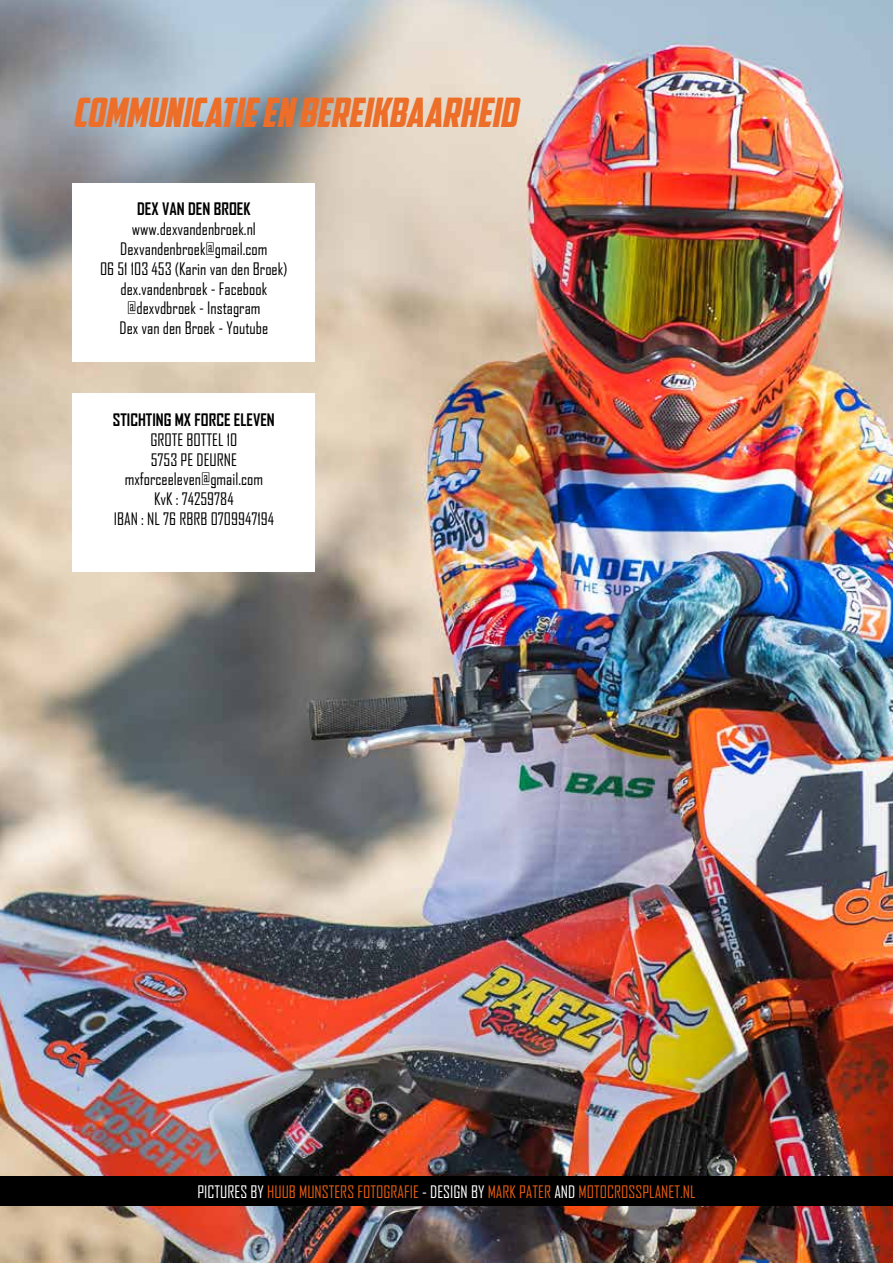
<style>
.page{position:relative;width:893px;height:1263px;background:#fff}
.page>*{position:absolute;margin:0;border:0;box-sizing:border-box;transform-origin:0 0}
.t1{font:italic 40.5px "American Captain";color:#ed6e28}
.t2{font:16.5px/19.8px "Agency FB";color:#000;text-align:center}
.t3{font:16.5px "Agency FB";color:#e25a10}
.t4{font:700 16.5px "Agency FB";color:#000}
.s1{color:#fff}
</style>
<div class="page">
<img style="left:0;top:0;width:893px;height:1263px">
<div style="left:73px;top:183px;width:242px;height:178px;background:#fff"></div>
<div style="left:73px;top:393px;width:242px;height:179px;background:#fff"></div>
<div style="left:0;top:1176px;width:893px;height:30px;background:#000"></div>
<h1 class="t1" style="left:73px;top:88px;width:455px">COMMUNICATIEEN BEREIKBAARHEID</h1>
<p class="t4" style="left:137px;top:199px;width:115px">DEX VAN DEN BROEK</p>
<p class="t2" style="left:100px;top:219px;width:189px">www.dexvandenbroek.nl<br>Dexvandenbroek@gmail.com<br>06 51 103 453 (Karin van den Broek) dex.vandenbroek - Facebook @dexvdbroek - Instagram<br>Dex van den Broek - Youtube</p>
<p class="t4" style="left:113px;top:409px;width:163px">STICHTING MX FORCE ELEVEN</p>
<p class="t2" style="left:114px;top:429px;width:162px">GROTE BOTTEL 10<br>5753 PE DEURNE mxforceeleven@gmail.com<br>KvK : 74259784<br>IBAN : NL 76 RBRB 0709947194</p>
<p class="t3" style="left:197px;top:1181px;width:500px"><span class="s1">PICTURES BY</span> HUUB MUNSTERS FOTOGRAFIE <span class="s1">- DESIGN BY</span> MARK PATER <span class="s1">AND</span> MOTOCROSSPLANET.NL</p>
</div>
